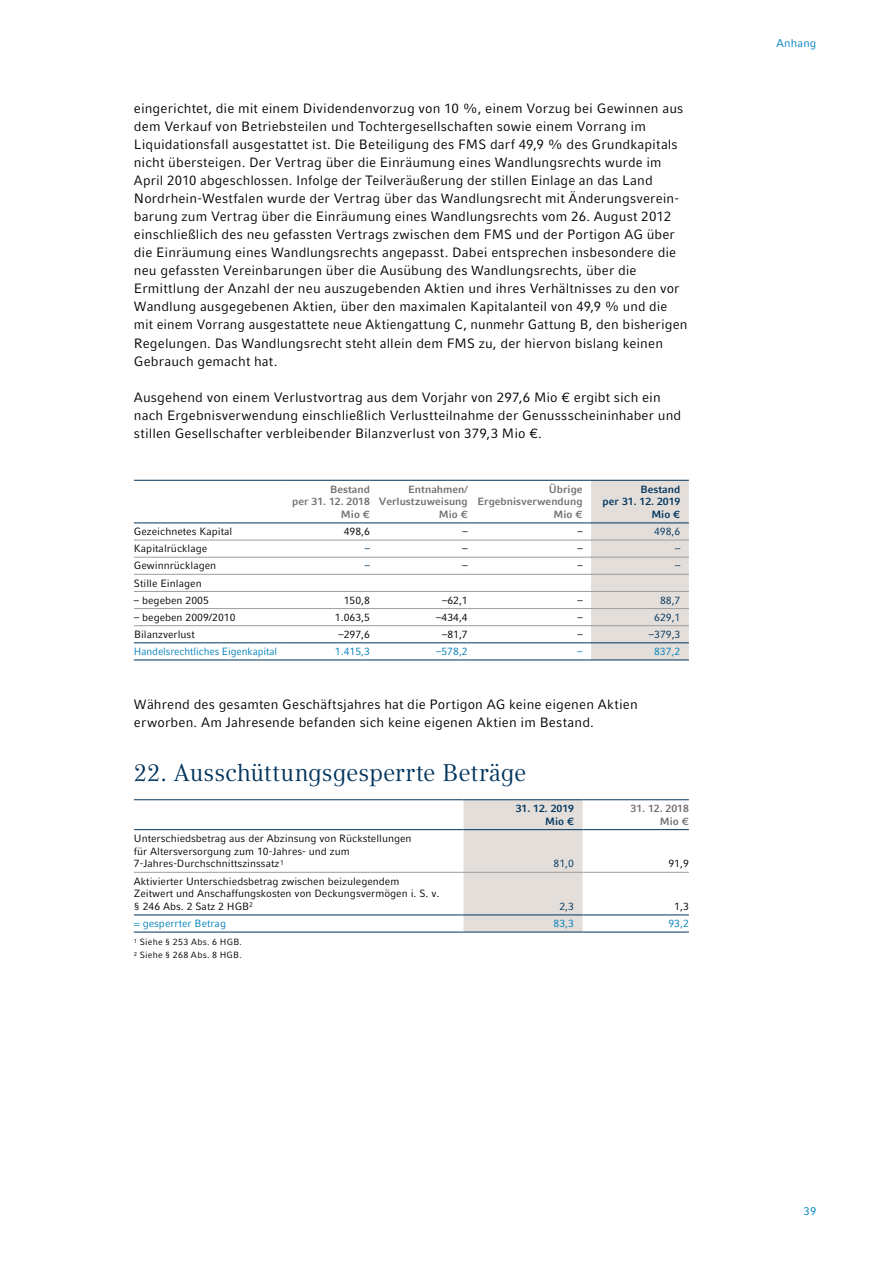
<style>
.page{position:relative;width:893px;height:1263px;background:#fff}
.page>*{position:absolute;margin:0;border:0;box-sizing:border-box;transform-origin:0 0}
.t1{font:24px "Compatil Text LT";letter-spacing:-.005em;color:#00345d}
.t2{font:13.5px/18px "Compatil Fact LT";letter-spacing:.01em;color:#000}
.t3{font:11.25px "Compatil Fact LT";letter-spacing:.015em;color:#0080bc}
.t4{font:10.5px/12.8px "Compatil Fact LT";color:#000}
.t5{font:700 10.5px/12.8px "Compatil Fact LT";color:#706f6f;text-align:right}
.t6{font:10.5px "Compatil Fact LT";letter-spacing:-.01em;color:#0080bc}
.t7{font:700 10.5px/12.8px "Compatil Fact LT";color:#00345d;text-align:right}
.t8{font:10.5px "Compatil Fact LT";color:#00345d}
.t9{font:9px/12.8px "Compatil Fact LT";letter-spacing:.025em;color:#000}
</style>
<div class="page">
<div style="left:591px;top:481px;width:98px;height:179px;background:#e3deda"></div>
<hr style="left:134px;top:540px;width:151px;height:1px;background:#9d9d9c">
<hr style="left:285px;top:540px;width:85px;height:1px;background:#9d9d9c">
<hr style="left:370px;top:540px;width:98px;height:1px;background:#9d9d9c">
<hr style="left:468px;top:540px;width:123px;height:1px;background:#9d9d9c">
<hr style="left:591px;top:540px;width:98px;height:1px;background:#9d9d9c">
<hr style="left:134px;top:557px;width:151px;height:1px;background:#9d9d9c">
<hr style="left:285px;top:557px;width:85px;height:1px;background:#9d9d9c">
<hr style="left:370px;top:557px;width:98px;height:1px;background:#9d9d9c">
<hr style="left:468px;top:557px;width:123px;height:1px;background:#9d9d9c">
<hr style="left:591px;top:557px;width:98px;height:1px;background:#9d9d9c">
<hr style="left:134px;top:591px;width:151px;height:1px;background:#9d9d9c">
<hr style="left:285px;top:591px;width:85px;height:1px;background:#9d9d9c">
<hr style="left:370px;top:591px;width:98px;height:1px;background:#9d9d9c">
<hr style="left:468px;top:591px;width:123px;height:1px;background:#9d9d9c">
<hr style="left:591px;top:591px;width:98px;height:1px;background:#9d9d9c">
<hr style="left:134px;top:608px;width:151px;height:1px;background:#9d9d9c">
<hr style="left:285px;top:608px;width:85px;height:1px;background:#9d9d9c">
<hr style="left:370px;top:608px;width:98px;height:1px;background:#9d9d9c">
<hr style="left:468px;top:608px;width:123px;height:1px;background:#9d9d9c">
<hr style="left:591px;top:608px;width:98px;height:1px;background:#9d9d9c">
<hr style="left:134px;top:625px;width:151px;height:1px;background:#9d9d9c">
<hr style="left:285px;top:625px;width:85px;height:1px;background:#9d9d9c">
<hr style="left:370px;top:625px;width:98px;height:1px;background:#9d9d9c">
<hr style="left:468px;top:625px;width:123px;height:1px;background:#9d9d9c">
<hr style="left:591px;top:625px;width:98px;height:1px;background:#9d9d9c">
<hr style="left:134px;top:480px;width:151px;height:1px;background:#00345d">
<hr style="left:285px;top:480px;width:85px;height:1px;background:#00345d">
<hr style="left:370px;top:480px;width:98px;height:1px;background:#00345d">
<hr style="left:468px;top:480px;width:123px;height:1px;background:#00345d">
<hr style="left:591px;top:480px;width:98px;height:1px;background:#00345d">
<hr style="left:134px;top:522px;width:151px;height:1px;background:#00345d">
<hr style="left:285px;top:522px;width:85px;height:1px;background:#00345d">
<hr style="left:370px;top:522px;width:98px;height:1px;background:#00345d">
<hr style="left:468px;top:522px;width:123px;height:1px;background:#00345d">
<hr style="left:591px;top:522px;width:98px;height:1px;background:#00345d">
<hr style="left:134px;top:660px;width:151px;height:1px;background:#00345d">
<hr style="left:285px;top:660px;width:85px;height:1px;background:#00345d">
<hr style="left:370px;top:660px;width:98px;height:1px;background:#00345d">
<hr style="left:468px;top:660px;width:123px;height:1px;background:#00345d">
<hr style="left:591px;top:660px;width:98px;height:1px;background:#00345d">
<hr style="left:134px;top:574px;width:151px;height:1px;background:#9d9d9c">
<hr style="left:285px;top:574px;width:85px;height:1px;background:#9d9d9c">
<hr style="left:370px;top:574px;width:98px;height:1px;background:#9d9d9c">
<hr style="left:468px;top:574px;width:123px;height:1px;background:#9d9d9c">
<hr style="left:591px;top:574px;width:98px;height:1px;background:#9d9d9c">
<hr style="left:134px;top:642px;width:151px;height:1px;background:#00345d">
<hr style="left:285px;top:642px;width:85px;height:1px;background:#00345d">
<hr style="left:370px;top:642px;width:98px;height:1px;background:#00345d">
<hr style="left:468px;top:642px;width:123px;height:1px;background:#00345d">
<hr style="left:591px;top:642px;width:98px;height:1px;background:#00345d">
<div style="left:463px;top:800px;width:120px;height:132px;background:#e3deda"></div>
<hr style="left:134px;top:829px;width:329px;height:1px;background:#00345d">
<hr style="left:583px;top:829px;width:106px;height:1px;background:#00345d">
<hr style="left:134px;top:872px;width:329px;height:1px;background:#9d9d9c">
<hr style="left:463px;top:872px;width:120px;height:1px;background:#9d9d9c">
<hr style="left:583px;top:872px;width:106px;height:1px;background:#9d9d9c">
<hr style="left:463px;top:829px;width:120px;height:1px;background:#00345d">
<hr style="left:134px;top:932px;width:329px;height:1px;background:#00345d">
<hr style="left:463px;top:932px;width:120px;height:1px;background:#00345d">
<hr style="left:583px;top:932px;width:106px;height:1px;background:#00345d">
<hr style="left:134px;top:799px;width:329px;height:1px;background:#00345d">
<hr style="left:463px;top:799px;width:120px;height:1px;background:#00345d">
<hr style="left:583px;top:799px;width:106px;height:1px;background:#00345d">
<hr style="left:134px;top:914px;width:329px;height:1px;background:#00345d">
<hr style="left:463px;top:914px;width:120px;height:1px;background:#00345d">
<hr style="left:583px;top:914px;width:106px;height:1px;background:#00345d">
<p class="t2" style="left:134px;top:99px;width:555px">eingerichtet, die mit einem Dividendenvorzug von 10 %, einem Vorzug bei Gewinnen aus dem Verkauf von Betriebsteilen und Tochtergesellschaften sowie einem Vorrang im Liquidationsfall ausgestattet ist. Die Beteiligung des FMS darf 49,9 % des Grundkapitals nicht übersteigen. Der Vertrag über die Einräumung eines Wandlungsrechts wurde im April 2010 abgeschlossen. Infolge der Teilveräußerung der stillen Einlage an das Land Nordrhein-Westfalen wurde der Vertrag über das Wandlungsrecht mit Änderungsverein&shy;barung zum Vertrag über die Einräumung eines Wandlungsrechts vom 26. August 2012 einschließlich des neu gefassten Vertrags zwischen dem FMS und der Portigon AG über die Einräumung eines Wandlungsrechts angepasst. Dabei entsprechen insbesondere die neu gefassten Vereinbarungen über die Ausübung des Wandlungsrechts, über die Ermittlung der Anzahl der neu auszugebenden Aktien und ihres Verhältnisses zu den vor Wandlung ausgegebenen Aktien, über den maximalen Kapitalanteil von 49,9 % und die mit einem Vorrang ausgestattete neue Aktiengattung C, nunmehr Gattung B, den bisherigen Regelungen. Das Wandlungsrecht steht allein dem FMS zu, der hiervon bislang keinen Gebrauch gemacht hat.</p>
<p class="t2" style="left:134px;top:388px;width:549px">Ausgehend von einem Verlustvortrag aus dem Vorjahr von 297,6 Mio € ergibt sich ein nach Ergebnisverwendung einschließlich Verlustteilnahme der Genussscheininhaber und stillen Gesellschafter verbleibender Bilanzverlust von 379,3 Mio €.</p>
<p class="t5" style="left:292px;top:482px;width:79px">Bestand<br>per 31. 12. 2018<br>Mio €</p>
<p class="t5" style="left:379px;top:482px;width:91px">Entnahmen/<br>Verlustzuweisung<br>Mio €</p>
<p class="t5" style="left:477px;top:482px;width:107px">Übrige<br>Ergebnisverwendung<br>Mio €</p>
<p class="t7" style="left:603px;top:482px;width:79px">Bestand<br>per 31. 12. 2019<br>Mio €</p>
<p class="t4" style="left:134px;top:525px;width:100px">Gezeichnetes Kapital</p>
<p class="t4" style="left:344px;top:525px;width:28px">498,6</p>
<p class="t4" style="left:462px;top:525px;width:7px">–</p>
<p class="t4" style="left:577px;top:525px;width:7px">–</p>
<p class="t8" style="left:654px;top:525px;width:28px">498,6</p>
<p class="t4" style="left:134px;top:542px;width:75px">Kapitalrücklage</p>
<p class="t8" style="left:365px;top:542px;width:7px">–</p>
<p class="t4" style="left:462px;top:542px;width:7px">–</p>
<p class="t4" style="left:577px;top:542px;width:7px">–</p>
<p class="t8" style="left:675px;top:542px;width:7px">–</p>
<p class="t4" style="left:134px;top:559px;width:84px">Gewinnrücklagen</p>
<p class="t8" style="left:365px;top:560px;width:7px">–</p>
<p class="t4" style="left:462px;top:559px;width:7px">–</p>
<p class="t4" style="left:577px;top:559px;width:7px">–</p>
<p class="t8" style="left:675px;top:560px;width:7px">–</p>
<p class="t4" style="left:134px;top:576px;width:69px">Stille Einlagen</p>
<p class="t4" style="left:134px;top:594px;width:76px">– begeben 2005</p>
<p class="t4" style="left:344px;top:594px;width:28px">150,8</p>
<p class="t4" style="left:442px;top:594px;width:27px">–62,1</p>
<p class="t4" style="left:577px;top:594px;width:7px">–</p>
<p class="t8" style="left:660px;top:594px;width:22px">88,7</p>
<p class="t4" style="left:134px;top:611px;width:103px">– begeben 2009/2010</p>
<p class="t4" style="left:335px;top:611px;width:37px">1.063,5</p>
<p class="t4" style="left:436px;top:611px;width:33px">–434,4</p>
<p class="t4" style="left:577px;top:611px;width:7px">–</p>
<p class="t8" style="left:654px;top:611px;width:28px">629,1</p>
<p class="t4" style="left:134px;top:628px;width:62px">Bilanzverlust</p>
<p class="t4" style="left:338px;top:628px;width:33px">–297,6</p>
<p class="t4" style="left:442px;top:628px;width:27px">–81,7</p>
<p class="t4" style="left:577px;top:628px;width:7px">–</p>
<p class="t8" style="left:649px;top:628px;width:33px">–379,3</p>
<p class="t6" style="left:134px;top:645px;width:145px">Handelsrechtliches Eigenkapital</p>
<p class="t6" style="left:335px;top:645px;width:37px">1.415,3</p>
<p class="t6" style="left:436px;top:645px;width:33px">–578,2</p>
<p class="t6" style="left:577px;top:645px;width:7px">–</p>
<p class="t6" style="left:654px;top:645px;width:28px">837,2</p>
<p class="t2" style="left:134px;top:695px;width:505px">Während des gesamten Geschäftsjahres hat die Portigon AG keine eigenen Aktien erworben. Am Jahresende befanden sich keine eigenen Aktien im Bestand.</p>
<h1 class="t1" style="left:134px;top:759px;width:394px">22. Ausschüttungsgesperrte Beträge</h1>
<p class="t7" style="left:516px;top:802px;width:60px">31. 12. 2019</p>
<p class="t5" style="left:630px;top:802px;width:60px">31. 12. 2018</p>
<p class="t7" style="left:545px;top:815px;width:30px">Mio €</p>
<p class="t5" style="left:660px;top:815px;width:30px">Mio €</p>
<p class="t4" style="left:134px;top:832px;width:279px">Unterschiedsbetrag aus der Abzinsung von Rückstellungen für Altersversorgung zum 10-Jahres- und zum<br>7-Jahres-Durchschnittszinssatz<sup>1</sup></p>
<p class="t8" style="left:554px;top:858px;width:22px">81,0</p>
<p class="t4" style="left:668px;top:857px;width:22px">91,9</p>
<p class="t4" style="left:134px;top:874px;width:307px">Aktivierter Unterschiedsbetrag zwischen beizulegendem<br>Zeitwert und Anschaffungskosten von Deckungsvermögen i. S. v. § 246 Abs. 2 Satz 2 HGB<sup>2</sup></p>
<p class="t8" style="left:559px;top:900px;width:16px">2,3</p>
<p class="t4" style="left:674px;top:900px;width:16px">1,3</p>
<p class="t6" style="left:134px;top:917px;width:94px">= gesperrter Betrag</p>
<p class="t6" style="left:554px;top:917px;width:22px">83,3</p>
<p class="t6" style="left:668px;top:917px;width:22px">93,2</p>
<p class="t9" style="left:134px;top:936px;width:110px"><sup>1</sup> Siehe § 253 Abs. 6 HGB.<br><sup>2</sup> Siehe § 268 Abs. 8 HGB.</p>
<p class="t3" style="left:776px;top:36px;width:42px">Anhang</p>
<p class="t3" style="left:804px;top:1205px;width:14px">39</p>
</div>
